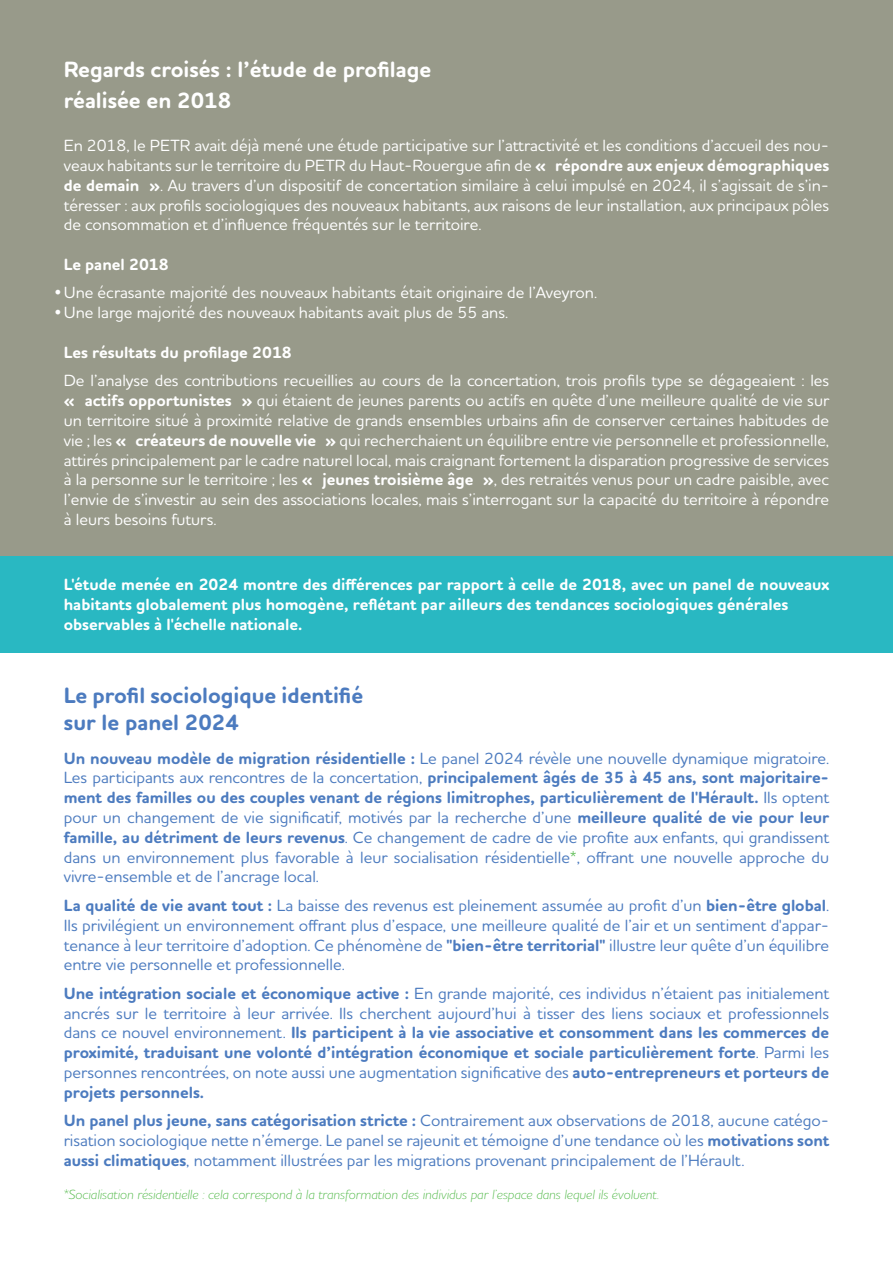
<style>
.page{position:relative;width:893px;height:1263px;background:#fff}
.page>*{position:absolute;margin:0;border:0;box-sizing:border-box;transform-origin:0 0}
.t1{font:700 22.5px "Houschka Rounded";color:#fff}
.t2{font:700 22.5px "Houschka Rounded";color:#4c7bbf}
.t3{font:18px "Minion Pro";color:#fff}
.t4{font:500 16.5px/19.8px "Houschka Rounded";color:#4c7bbf;text-align:justify}
.t5{font:500 16.5px/19.8px "Houschka Rounded";color:#fff;text-align:justify}
.t6{font:700 16.5px/19.8px "Houschka Rounded";color:#fff}
.t7{font:italic 300 13.5px "Houschka Rounded";color:#51b948}
.s1{font-weight:700}
.s2{color:#51b948}
</style>
<div class="page">
<div style="left:0;top:0;width:893px;height:557px;background:#989a8a"></div>
<div style="left:0;top:556px;width:893px;height:96px;background:#29b8c2"></div>
<p class="t1" style="left:64px;top:55px;width:369px">Regards croisés : l’étude de profilage</p>
<p class="t1" style="left:64px;top:86px;width:169px">réalisée en 2018</p>
<p class="t5" style="left:64px;top:135px;width:767px">En 2018, le PETR avait déjà mené une étude participative sur l’attractivité et les conditions d’accueil des nou&shy;veaux habitants sur le territoire du PETR du Haut-Rouergue afin de <span class="s1">« répondre aux enjeux démographiques de demain »</span>. Au travers d’un dispositif de concertation similaire à celui impulsé en 2024, il s’agissait de s’in&shy;téresser : aux profils sociologiques des nouveaux habitants, aux raisons de leur installation, aux principaux pôles de consommation et d’influence fréquentés sur le territoire.</p>
<p class="t6" style="left:64px;top:255px;width:106px">Le panel 2018</p>
<p class="t5" style="left:64px;top:282px;width:535px">Une écrasante majorité des nouveaux habitants était originaire de l’Aveyron.</p>
<p class="t5" style="left:64px;top:302px;width:446px">Une large majorité des nouveaux habitants avait plus de 55 ans.</p>
<p class="t6" style="left:64px;top:343px;width:230px">Les résultats du profilage 2018</p>
<p class="t5" style="left:64px;top:370px;width:767px">De l’analyse des contributions recueillies au cours de la concertation, trois profils type se dégageaient : les <span class="s1">« actifs opportunistes »</span> qui étaient de jeunes parents ou actifs en quête d’une meilleure qualité de vie sur un territoire situé à proximité relative de grands ensembles urbains afin de conserver certaines habitudes de vie ; les <span class="s1">« créateurs de nouvelle vie »</span> qui recherchaient un équilibre entre vie personnelle et professionnelle, attirés principalement par le cadre naturel local, mais craignant fortement la disparation progressive de services à la personne sur le territoire ; les <span class="s1">« jeunes troisième âge »</span>, des retraités venus pour un cadre paisible, avec l’envie de s’investir au sein des associations locales, mais s’interrogant sur la capacité du territoire à répondre à leurs besoins futurs.</p>
<p class="t3" style="left:54px;top:278px;width:9px">•</p>
<p class="t3" style="left:54px;top:298px;width:9px">•</p>
<p class="t6" style="left:64px;top:575px;width:767px">L'étude menée en 2024 montre des différences par rapport à celle de 2018, avec un panel de nouveaux habitants globalement plus homogène, reflétant par ailleurs des tendances sociologiques générales</p>
<p class="t6" style="left:64px;top:614px;width:240px">observables à l'échelle nationale.</p>
<p class="t2" style="left:64px;top:681px;width:301px">Le profil sociologique identifié</p>
<p class="t2" style="left:64px;top:708px;width:177px">sur le panel 2024</p>
<p class="t4" style="left:64px;top:748px;width:767px"><span class="s1">Un nouveau modèle de migration résidentielle :</span> Le panel 2024 révèle une nouvelle dynamique migratoire.<br>Les participants aux rencontres de la concertation, <span class="s1">principalement âgés de 35 à 45 ans, sont majoritaire&shy;ment des familles ou des couples venant de régions limitrophes, particulièrement de l'Hérault.</span> Ils optent pour un changement de vie significatif, motivés par la recherche d’une <span class="s1">meilleure qualité de vie pour leur famille, au détriment de leurs revenus</span>. Ce changement de cadre de vie profite aux enfants, qui grandissent dans un environnement plus favorable à leur socialisation résidentielle<span class="s2">*</span>, offrant une nouvelle approche du vivre-ensemble et de l’ancrage local.</p>
<p class="t4" style="left:64px;top:895px;width:767px"><span class="s1">La qualité de vie avant tout :</span> La baisse des revenus est pleinement assumée au profit d’un <span class="s1">bien-être global</span>.<br>Ils privilégient un environnement offrant plus d’espace, une meilleure qualité de l’air et un sentiment d'appar&shy;tenance à leur territoire d’adoption. Ce phénomène de <span class="s1">"bien-être territorial"</span> illustre leur quête d’un équilibre entre vie personnelle et professionnelle.</p>
<p class="t4" style="left:64px;top:983px;width:767px"><span class="s1">Une intégration sociale et économique active :</span> En grande majorité, ces individus n’étaient pas initialement ancrés sur le territoire à leur arrivée. Ils cherchent aujourd’hui à tisser des liens sociaux et professionnels dans ce nouvel environnement. <span class="s1">Ils participent à la vie associative et consomment dans les commerces de proximité, traduisant une volonté d’intégration économique et sociale particulièrement forte</span>. Parmi les personnes rencontrées, on note aussi une augmentation significative des <span class="s1">auto-entrepreneurs et porteurs de projets personnels.</span></p>
<p class="t4" style="left:64px;top:1110px;width:767px"><span class="s1">Un panel plus jeune, sans catégorisation stricte :</span> Contrairement aux observations de 2018, aucune catégo&shy;risation sociologique nette n’émerge. Le panel se rajeunit et témoigne d’une tendance où les <span class="s1">motivations sont aussi climatiques</span>, notamment illustrées par les migrations provenant principalement de l’Hérault.</p>
<p class="t7" style="left:64px;top:1185px;width:597px">*Socialisation résidentielle : cela correspond à la transformation des individus par l’espace dans lequel ils évoluent.</p>
</div>
